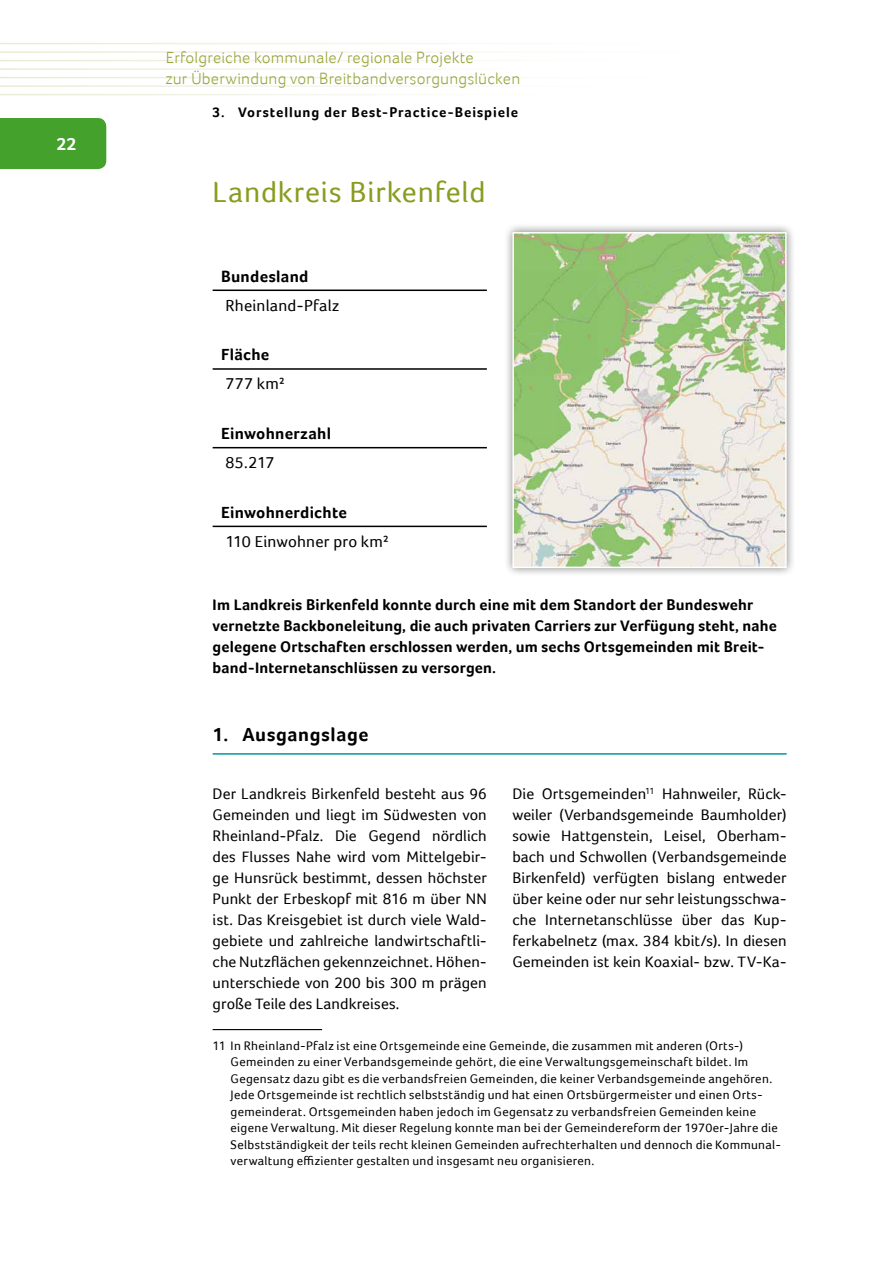
<style>
.page{position:relative;width:893px;height:1263px;background:#fff}
.page>*{position:absolute;margin:0;border:0;box-sizing:border-box;transform-origin:0 0}
.t1{font:30px "Foco";letter-spacing:.03em;color:#8a9c1f}
.t2{font:700 19.5px "Foco";letter-spacing:.03em;color:#000}
.t3{font:700 18px "Foco";color:#fff}
.t4{font:300 16.5px/21px "Foco";letter-spacing:.015em;color:#98a539}
.t5{font:16.5px "Foco";letter-spacing:.01em;color:#000}
.t6{font:700 16.5px "Foco";letter-spacing:.015em;color:#000}
.t7{font:15.75px/21px "Foco";letter-spacing:.005em;color:#000;text-align:justify}
.t8{font:700 15.75px/21px "Foco";letter-spacing:.01em;color:#000}
.t9{font:700 14.25px "Foco";letter-spacing:.065em;color:#000}
.t10{font:12.75px/16.5px "Foco";letter-spacing:.025em;color:#000}
</style>
<div class="page">
<div style="left:0;top:118px;width:106px;height:51px;background:#44a12b"></div>
<div style="left:503px;top:223px;width:292px;height:354px;background:#000;opacity:.5"></div>
<img style="left:515px;top:235px;width:269px;height:330px">
<div style="left:512px;top:232px;width:275px;height:336px;border:2px solid #fff"></div>
<hr style="left:213px;top:753px;width:574px;height:2px;background:#0098a1">
<hr style="left:213px;top:526px;width:274px;height:1px;background:#000">
<hr style="left:213px;top:447px;width:274px;height:1px;background:#000">
<hr style="left:213px;top:368px;width:274px;height:2px;background:#000">
<hr style="left:213px;top:289px;width:274px;height:2px;background:#000">
<hr style="left:213px;top:1029px;width:109px;height:1px;background:#000">
<p class="t3" style="left:57px;top:133px;width:21px">22</p>
<p class="t4" style="left:166px;top:47px;width:356px">Erfolgreiche kommunale/ regionale Projekte<br>zur Ü berwindung von Breitbandversorgungslücken</p>
<p class="t9" style="left:213px;top:103px;width:307px">3. Vorstellung der Best-Practice-Beispiele</p>
<h1 class="t1" style="left:213px;top:175px;width:274px">Landkreis Birkenfeld</h1>
<p class="t6" style="left:221px;top:266px;width:89px">Bundesland</p>
<p class="t5" style="left:225px;top:295px;width:115px">Rheinland-Pfalz</p>
<p class="t6" style="left:221px;top:345px;width:50px">Fläche</p>
<p class="t5" style="left:225px;top:374px;width:61px">777 km²</p>
<p class="t6" style="left:221px;top:424px;width:112px">Einwohnerzahl</p>
<p class="t5" style="left:225px;top:453px;width:51px">85.217</p>
<p class="t6" style="left:221px;top:503px;width:127px">Einwohnerdichte</p>
<p class="t5" style="left:225px;top:531px;width:165px">110 Einwohner pro km²</p>
<p class="t8" style="left:213px;top:594px;width:566px">Im Landkreis Birkenfeld konnte durch eine mit dem Standort der Bundeswehr vernetzte Backboneleitung, die auch privaten Carriers zur Verfügung steht, nahe gelegene Ortschaften erschlossen werden, um sechs Ortsgemeinden mit Breit&shy;band-Internetanschlüssen zu versorgen.</p>
<p class="t2" style="left:213px;top:722px;width:157px">1. Ausgangslage</p>
<p class="t7" style="left:213px;top:783px;width:276px">Der Landkreis Birkenfeld besteht aus 96<br>Gemeinden und liegt im Südwesten von Rheinland-Pfalz. Die Gegend nördlich des Flusses Nahe wird vom Mittelgebir&shy;ge Hunsrück bestimmt, dessen höchster Punkt der Erbeskopf mit 816 m über NN ist. Das Kreisgebiet ist durch viele Wald&shy;gebiete und zahlreiche landwirtschaftli&shy;che Nutzflächen gekennzeichnet. Höhen&shy;unterschiede von 200 bis 300 m prägen große Teile des Landkreises.</p>
<p class="t7" style="left:512px;top:783px;width:276px">Die Ortsgemeinden<sup>11</sup> Hahnweiler, Rück&shy;weiler (Verbandsgemeinde Baumholder) sowie Hattgenstein, Leisel, Oberham&shy;bach und Schwollen (Verbandsgemeinde Birkenfeld) verfügten bislang entweder über keine oder nur sehr leistungsschwa&shy;che Internetanschlüsse über das Kup&shy;ferkabelnetz (max. 384 kbit/s). In diesen Gemeinden ist kein Koaxial- bzw. TV-Ka-</p>
<p class="t10" style="left:231px;top:1037px;width:552px;text-indent:-18px">11 In Rheinland-Pfalz ist eine Ortsgemeinde eine Gemeinde, die zusammen mit anderen (Orts-)<br>Gemeinden zu einer Verbandsgemeinde gehört, die eine Verwaltungsgemeinschaft bildet. Im Gegensatz dazu gibt es die verbandsfreien Gemeinden, die keiner Verbandsgemeinde angehören.<br>Jede Ortsgemeinde ist rechtlich selbstständig und hat einen Ortsbürgermeister und einen Orts&shy;gemeinderat. Ortsgemeinden haben jedoch im Gegensatz zu verbandsfreien Gemeinden keine eigene Verwaltung. Mit dieser Regelung konnte man bei der Gemeindereform der 1970er-Jahre die Selbstständigkeit der teils recht kleinen Gemeinden aufrechterhalten und dennoch die Kommunal&shy;verwaltung effizienter gestalten und insgesamt neu organisieren.</p>
</div>
